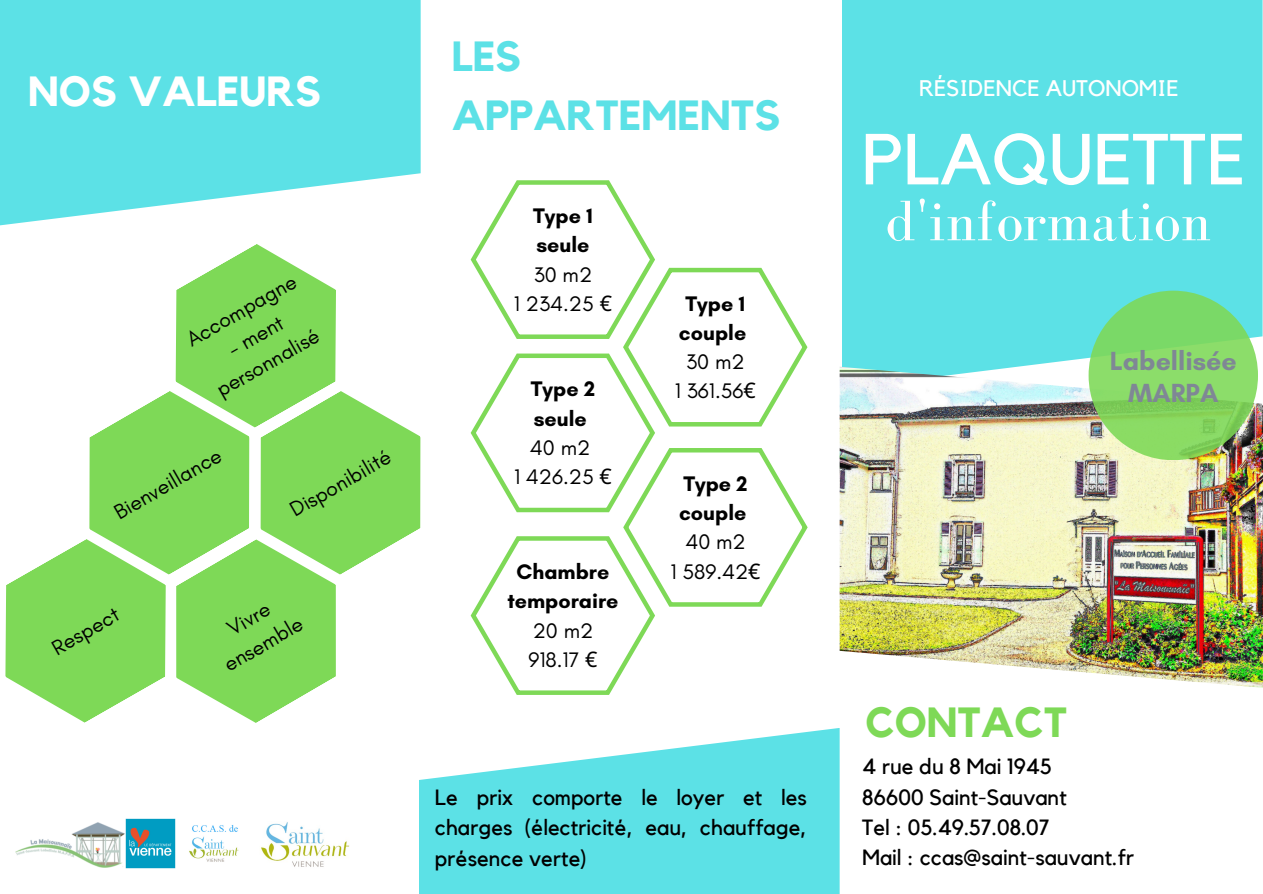
<style>
.page{position:relative;width:1263px;height:894px;background:#fff}
.page>*{position:absolute;margin:0;border:0;box-sizing:border-box;transform-origin:0 0}
.t1{font:71.25px "Kollektif";color:#fff}
.t2{font:58.65px "Bodoni FLF";color:#fff}
.t3{font:700 42px/58.5px "Kollektif";color:#5ce1e6}
.t4{font:700 42px "Kollektif";color:#fff}
.t5{font:700 42px "Kollektif";color:#7ed957}
.t6{font:700 26.7px/31.5px "Glacial Indifference";color:#7f8795;text-align:center}
.t7{font:22.5px "Kollektif";color:#fff}
.t8{font:21.9px/30.3px "Kollektif";color:#000;text-align:justify}
.t9{font:21.45px/29.2px "Glacial Indifference";color:#000;text-align:center}
.t10{font:700 21.45px/29.2px "Glacial Indifference";color:#000}
.s1{font-family:"Noto Sans"}
.s2{font-weight:400}
</style>
<div class="page">
<div style="left:842px;top:0;width:420px;height:366px;background:#5ce1e6"></div>
<img style="left:840px;top:366px;width:423px;height:322px">
<svg style="left:1088px;top:290px;width:170px;height:170px;background:#83d865"></svg>
<img style="left:16px;top:818px;width:110px;height:51px">
<img style="left:126px;top:818px;width:49px;height:49px">
<img style="left:189px;top:825px;width:50px;height:37px">
<img style="left:261px;top:822px;width:89px;height:45px">
<div style="left:0;top:0;width:421px;height:225px;background:#5ce1e6"></div>
<svg style="left:419px;top:728px;width:421px;height:165px;fill:#5ce1e6"></svg>
<svg style="left:5px;top:244px;width:415px;height:478px"></svg>
<svg style="left:471px;top:180px;width:337px;height:514px"></svg>
<p class="t4" style="left:28px;top:72px;width:294px">NOS VALEURS</p>
<p class="t9" style="left:181px;top:328px;width:125px;rotate:-30deg">Accompagne</p>
<p class="t9" style="left:196px;top:353px;width:117px;rotate:-30deg">- ment personnalisé</p>
<p class="t9" style="left:108px;top:500px;width:122px;rotate:-30deg">Bienveil ance</p>
<p class="t9" style="left:284px;top:498px;width:114px;rotate:-30deg">Disponibilité</p>
<p class="t9" style="left:46px;top:636px;width:76px;rotate:-30deg">Respect</p>
<p class="t9" style="left:203px;top:627px;width:89px;rotate:-30deg">Vivre ensemble</p>
<p class="t3" style="left:452px;top:29px;width:330px">LES<br>APPARTEMENTS</p>
<p class="t10" style="left:533px;top:201px;width:61px">Type 1 seule</p>
<p class="t9" style="left:534px;top:259px;width:60px">30 m2</p>
<p class="t9" style="left:514px;top:288px;width:100px">1 234.25 <span class="s1">€</span></p>
<p class="t10" style="left:679px;top:288px;width:69px;text-align:center">Type 1 couple</p>
<p class="t9" style="left:686px;top:347px;width:60px">30 m2</p>
<p class="t10" style="left:531px;top:374px;width:66px">Type 2</p>
<p class="t9" style="left:675px;top:376px;width:82px">1 361.56<span class="s1">€</span></p>
<p class="t10" style="left:534px;top:403px;width:55px">seule</p>
<p class="t9" style="left:530px;top:432px;width:62px">40 m2</p>
<p class="t9" style="left:514px;top:462px;width:99px">1 426.25 <span class="s1">€</span></p>
<p class="t10" style="left:679px;top:468px;width:70px">Type 2 couple</p>
<p class="t9" style="left:685px;top:527px;width:62px">40 m2</p>
<p class="t9" style="left:670px;top:556px;width:92px">1 589.42<span class="s1">€</span></p>
<p class="t10" style="left:507px;top:556px;width:113px;text-align:center">Chambre temporaire<br><span class="s2">20 m2</span></p>
<p class="t9" style="left:528px;top:644px;width:70px">918.17 <span class="s1">€</span></p>
<p class="t8" style="left:435px;top:782px;width:374px">Le prix comporte le loyer et les charges (électricité, eau, chauffage, présence verte)</p>
<p class="t7" style="left:919px;top:77px;width:261px">RÉSIDENCE AUTONOMIE</p>
<p class="t1" style="left:862px;top:127px;width:386px">PLAQUETTE</p>
<p class="t2" style="left:885px;top:189px;width:327px">d'information</p>
<p class="t6" style="left:1110px;top:345px;width:128px">Labellisée<br>MARPA</p>
<p class="t5" style="left:865px;top:703px;width:203px">CONTACT</p>
<p class="t8" style="left:862px;top:752px;width:191px">4 rue du 8 Mai 1945</p>
<p class="t8" style="left:862px;top:782px;width:206px">86600 Saint-Sauvant</p>
<p class="t8" style="left:862px;top:812px;width:189px">Tel : 05.49.57.08.07</p>
<p class="t8" style="left:862px;top:842px;width:274px">Mail : ccas@saint-sauvant.fr</p>
</div>
